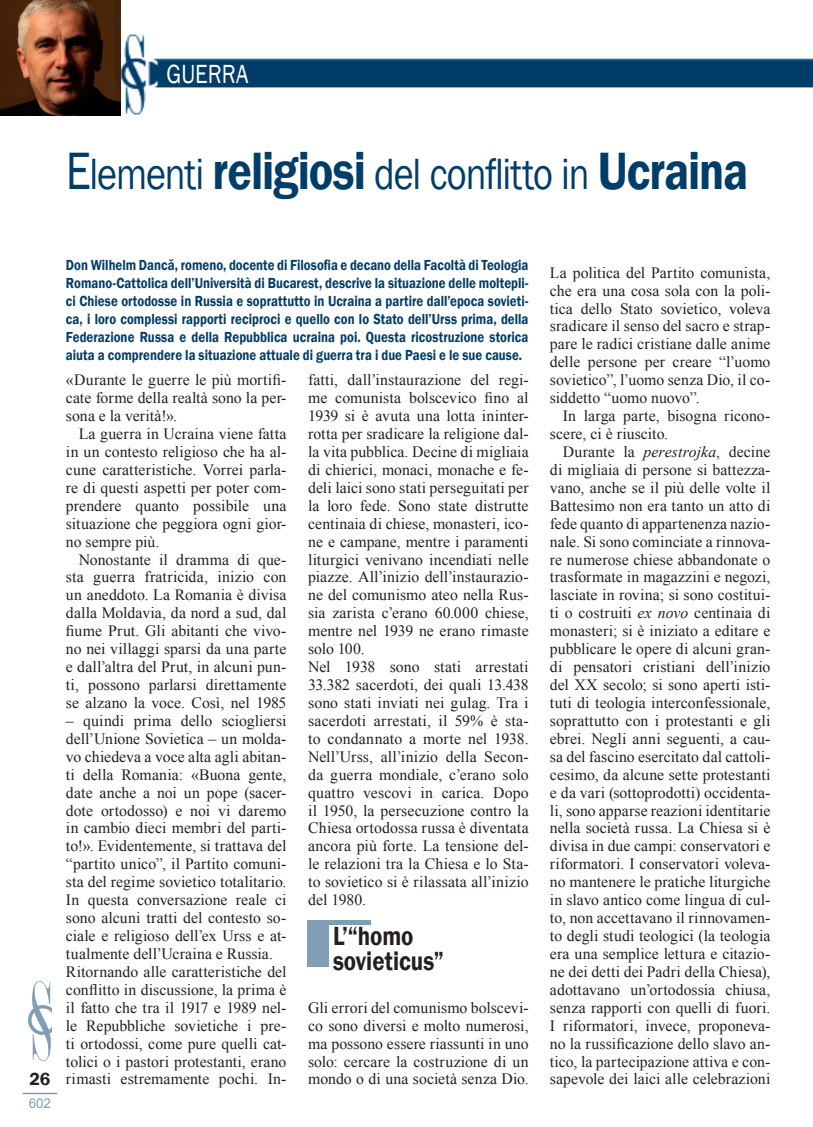
<style>
.page{position:relative;width:813px;height:1127px;background:#fff}
.page>*{position:absolute;margin:0;border:0;box-sizing:border-box;transform-origin:0 0}
.t1{font:45px "Franklin Gothic";letter-spacing:-.03em;color:#003d68;scale:.85 1}
.t2{font:600 27px "Franklin Gothic";color:#231f20;scale:.85 1}
.t3{font:27px "Franklin Gothic";color:#fff;scale:.85 1}
.t4{font:600 18px "Franklin Gothic";color:#231f20}
.t5{font:15.75px/17.9px "Times New Roman";letter-spacing:.005em;color:#231f20;text-align:justify}
.t6{font:600 15px/18px "Franklin Gothic";color:#003d68;text-align:justify;scale:.85 1}
.t7{font:13.5px "Arial";color:#003d68}
.s1{font-size:54px}
.s2{font-weight:600;font-size:54px}
.s3{font-style:italic}
</style>
<div class="page">
<img style="left:120px;top:0;width:692px;height:115px">
<img style="left:28px;top:981px;width:24px;height:79px">
<hr style="left:23px;top:1093px;width:34px;height:1px;background:#003d68">
<img style="left:0;top:0;width:120px;height:115px">
<div style="left:307px;top:924px;width:21px;height:43px;background:#809eb3"></div>
<hr style="left:307px;top:920px;width:64px;height:4px;background:#809eb3">
<p class="t3" style="left:166px;top:57px;width:98px">GUERRA</p>
<p class="t1" style="left:66px;top:146px;width:803px"><span class="s1">E</span>lementi <span class="s2">religiosi</span> del conflitto in <span class="s2">Ucraina</span></p>
<p class="t4" style="left:29px;top:1067px;width:23px">26</p>
<p class="t7" style="left:29px;top:1094px;width:24px">602</p>
<p class="t6" style="left:66px;top:256px;width:545px">Don Wilhelm Dancă, romeno, docente di Filosofia e decano della Facoltà di Teologia Romano-Cattolica dell’Università di Bucarest, descrive la situazione delle moltepli&shy;ci Chiese ortodosse in Russia e soprattutto in Ucraina a partire dall’epoca sovieti&shy;ca, i loro complessi rapporti reciproci e quello con lo Stato dell’Urss prima, della Federazione Russa e della Repubblica ucraina poi. Questa ricostruzione storica aiuta a comprendere la situazione attuale di guerra tra i due Paesi e le sue cause.</p>
<p class="t5" style="left:66px;top:371px;width:222px">«Durante le guerre le più mortifi&shy;cate forme della realtà sono la per&shy;sona e la verità!».</p>
<p class="t5" style="left:66px;top:424px;width:222px;text-indent:13px">La guerra in Ucraina viene fatta in un contesto religioso che ha al&shy;cune caratteristiche. Vorrei parla&shy;re di questi aspetti per poter com&shy;prendere quanto possibile una situazione che peggiora ogni gior&shy;no sempre più.</p>
<p class="t5" style="left:66px;top:550px;width:222px;text-indent:13px">Nonostante il dramma di que&shy;sta guerra fratricida, inizio con un aneddoto. La Romania è divisa dalla Moldavia, da nord a sud, dal fiume Prut. Gli abitanti che vivo&shy;no nei villaggi sparsi da una parte e dall’altra del Prut, in alcuni pun&shy;ti, possono parlarsi direttamente se alzano la voce. Così, nel 1985</p>
<p class="t5" style="left:66px;top:711px;width:222px">– quindi prima dello sciogliersi dell’Unione Sovietica – un molda&shy;vo chiedeva a voce alta agli abitan&shy;ti della Romania: «Buona gente, date anche a noi un pope (sacer&shy;dote ortodosso) e noi vi daremo in cambio dieci membri del parti&shy;to!». Evidentemente, si trattava del “partito unico”, il Partito comuni&shy;sta del regime sovietico totalitario.<br>In questa conversazione reale ci sono alcuni tratti del contesto so&shy;ciale e religioso dell’ex Urss e at&shy;tualmente dell’Ucraina e Russia.</p>
<p class="t5" style="left:66px;top:962px;width:222px">Ritornando alle caratteristiche del conflitto in discussione, la prima è il fatto che tra il 1917 e 1989 nel&shy;le Repubbliche sovietiche i pre&shy;ti ortodossi, come pure quelli cat&shy;tolici o i pastori protestanti, erano rimasti estremamente pochi. In-</p>
<p class="t5" style="left:308px;top:371px;width:222px">fatti, dall’instaurazione del regi&shy;me comunista bolscevico fino al 1939 si è avuta una lotta ininter&shy;rotta per sradicare la religione dal&shy;la vita pubblica. Decine di migliaia di chierici, monaci, monache e fe&shy;deli laici sono stati perseguitati per la loro fede. Sono state distrutte centinaia di chiese, monasteri, ico&shy;ne e campane, mentre i paramenti liturgici venivano incendiati nelle piazze. All’inizio dell’instaurazio&shy;ne del comunismo ateo nella Rus&shy;sia zarista c’erano 60.000 chiese, mentre nel 1939 ne erano rimaste solo 100.</p>
<p class="t5" style="left:308px;top:657px;width:222px">Nel 1938 sono stati arrestati 33.382 sacerdoti, dei quali 13.438 sono stati inviati nei gulag. Tra i sacerdoti arrestati, il 59% è sta&shy;to condannato a morte nel 1938.<br>Nell’Urss, all’inizio della Secon&shy;da guerra mondiale, c’erano solo quattro vescovi in carica. Dopo il 1950, la persecuzione contro la Chiesa ortodossa russa è diventata ancora più forte. La tensione del&shy;le relazioni tra la Chiesa e lo Sta&shy;to sovietico si è rilassata all’inizio del 1980.</p>
<p class="t2" style="left:333px;top:919px;width:96px">L’“homo</p>
<p class="t2" style="left:333px;top:944px;width:132px">sovieticus”</p>
<p class="t5" style="left:308px;top:998px;width:222px">Gli errori del comunismo bolscevi&shy;co sono diversi e molto numerosi, ma possono essere riassunti in uno solo: cercare la costruzione di un mondo o di una società senza Dio.</p>
<p class="t5" style="left:549px;top:263px;width:222px">La politica del Partito comunista, che era una cosa sola con la poli&shy;tica dello Stato sovietico, voleva sradicare il senso del sacro e strap&shy;pare le radici cristiane dalle anime delle persone per creare “l’uomo sovietico”, l’uomo senza Dio, il co&shy;siddetto “uomo nuovo”.</p>
<p class="t5" style="left:549px;top:407px;width:222px;text-indent:13px">In larga parte, bisogna ricono&shy;scere, ci è riuscito.</p>
<p class="t5" style="left:549px;top:442px;width:222px;text-indent:13px">Durante la <span class="s3">perestrojka</span>, decine di migliaia di persone si battezza&shy;vano, anche se il più delle volte il Battesimo non era tanto un atto di fede quanto di appartenenza nazio&shy;nale. Si sono cominciate a rinnova&shy;re numerose chiese abbandonate o trasformate in magazzini e negozi, lasciate in rovina; si sono costitui&shy;ti o costruiti <span class="s3">ex novo</span> centinaia di monasteri; si è iniziato a editare e pubblicare le opere di alcuni gran&shy;di pensatori cristiani dell’inizio del XX secolo; si sono aperti isti&shy;tuti di teologia interconfessionale, soprattutto con i protestanti e gli ebrei. Negli anni seguenti, a cau&shy;sa del fascino esercitato dal cattoli&shy;cesimo, da alcune sette protestanti e da vari (sottoprodotti) occidenta&shy;li, sono apparse reazioni identitarie nella società russa. La Chiesa si è divisa in due campi: conservatori e riformatori. I conservatori voleva&shy;no mantenere le pratiche liturgiche in slavo antico come lingua di cul&shy;to, non accettavano il rinnovamen&shy;to degli studi teologici (la teologia era una semplice lettura e citazio&shy;ne dei detti dei Padri della Chiesa), adottavano un’ortodossia chiusa, senza rapporti con quelli di fuori.<br>I riformatori, invece, proponeva&shy;no la russificazione dello slavo an&shy;tico, la partecipazione attiva e con&shy;sapevole dei laici alle celebrazioni</p>
</div>
